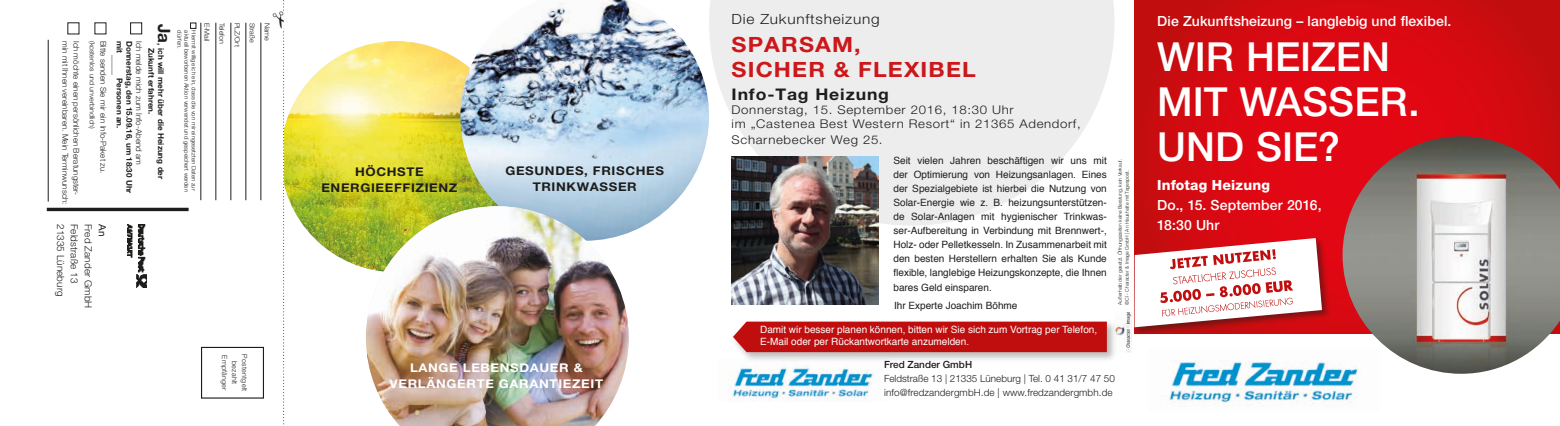
<style>
.page{position:relative;width:1560px;height:426px;background:#fff}
.page>*{position:absolute;margin:0;border:0;box-sizing:border-box;transform-origin:0 0}
.t1{font:500 40px/45px "Helvetica Neue LT Pro";color:#fff}
.t2{font:700 21px/25px "Helvetica Neue LT Pro";letter-spacing:.05em;color:#cd171a;scale:1.1 1}
.t3{font:700 17px "Helvetica Neue LT Pro";color:#1d1d1b}
.t4{font:700 16px "Helvetica Neue LT Pro";letter-spacing:.05em;color:#1d1d1b;scale:1.1 1}
.t5{font:500 14px/20px "Helvetica Neue LT Pro";letter-spacing:.01em;color:#fff}
.t6{font:300 14px "Helvetica Neue LT Pro";letter-spacing:.05em;color:#1d1d1b;scale:1.1 1}
.t7{font:800 14px "Helvetica Neue LT Pro";letter-spacing:.015em;color:#fff}
.t8{font:300 12px/14.4px "Helvetica Neue LT Pro";letter-spacing:.05em;color:#1d1d1b;scale:1.1 1}
.t9{font:700 12px/16px "Helvetica Neue LT Pro";letter-spacing:.05em;color:#1d1d1b;text-align:center;scale:1.1 1}
.t10{font:700 12px/16px "Helvetica Neue LT Pro";letter-spacing:.05em;color:#fff;text-align:center;scale:1.1 1}
.t11{font:10px/14px "Helvetica";color:#1d1d1b;text-align:justify}
.t12{font:10px/12px "Helvetica";color:#fff}
.t13{font:10px "Arial";color:#1d1d1b}
.t14{font:300 9.9px/13.9px "Helvetica Neue LT Pro";letter-spacing:.01em;color:#1d1d1b}
.t15{font:500 9.9px "Helvetica Neue LT Pro";color:#1d1d1b}
.t16{font:300 8px "Helvetica Neue LT Pro";color:#1d1d1b}
.t17{font:700 8px "Helvetica Neue LT Pro";color:#1d1d1b}
.t18{font:300 7px "Helvetica Neue LT Pro";color:#1d1d1b}
.t19{font:300 7px/10px "Helvetica Neue LT Pro";letter-spacing:.04em;color:#1d1d1b;text-align:center}
.t20{font:300 6px "Helvetica Neue LT Pro";color:#1d1d1b}
.t21{font:300 5px/7px "Helvetica Neue LT Pro";color:#1d1d1b}
.s1{font-size:8px}
</style>
<div class="page">
<svg style="left:709px;top:0;width:405px;height:225px;fill:#ededed"></svg>
<svg style="left:1134px;top:0;width:425px;height:333px;background:#d50911"></svg>
<img style="left:281px;top:41px;width:230px;height:231px;border-radius:115px">
<img style="left:460px;top:0;width:249px;height:233px">
<img style="left:366px;top:206px;width:262px;height:219px">
<img style="left:1342px;top:136px;width:217px;height:237px">
<div style="left:0;top:0;width:283px;height:425px;background:#fff"></div>
<svg style="left:283px;top:0;width:1px;height:425px"></svg>
<img style="left:273px;top:12px;width:10px;height:16px">
<div style="left:201px;top:346px;width:63px;height:52px;border:1px solid #1d1d1b"></div>
<svg style="left:47px;top:207px;width:142px;height:4px"></svg>
<img style="left:127px;top:224px;width:20px;height:63px">
<hr style="left:261px;top:23px;width:1px;height:177px;background:#1d1d1b">
<hr style="left:246px;top:23px;width:1px;height:177px;background:#1d1d1b">
<hr style="left:231px;top:23px;width:1px;height:177px;background:#1d1d1b">
<hr style="left:216px;top:23px;width:1px;height:177px;background:#1d1d1b">
<hr style="left:201px;top:23px;width:1px;height:177px;background:#1d1d1b">
<svg style="left:190px;top:23px;width:6px;height:5px"></svg>
<div style="left:1132px;top:236px;width:198px;height:100px;background:#1d1d1b;opacity:.5"></div>
<svg style="left:1134px;top:238px;width:187px;height:89px"></svg>
<img style="left:1116px;top:312px;width:15px;height:39px">
<img style="left:731px;top:156px;width:147px;height:148px">
<hr style="left:48px;top:40px;width:1px;height:161px;background:#1d1d1b">
<img style="left:1168px;top:348px;width:210px;height:59px">
<img style="left:729px;top:365px;width:150px;height:36px">
<div style="left:130px;top:23px;width:12px;height:11px;border:1px solid #1d1d1b"></div>
<div style="left:731px;top:319px;width:385px;height:43px;background:#1d1d1b;opacity:.3"></div>
<div style="left:733px;top:321px;width:373px;height:30px;background:#c00e0e"></div>
<h3 class="t3" style="left:175px;top:24px;width:23px;rotate:90deg">Ja<span class="s1">,</span></h3>
<p class="t20" style="left:183px;top:30px;width:20px;rotate:90deg">dürfen.</p>
<p class="t20" style="left:190px;top:30px;width:163px;rotate:90deg">aktuell beworbenen Aktion verwendet und gespeichert werden</p>
<p class="t20" style="left:197px;top:30px;width:161px;rotate:90deg">Hiermit willige ich ein, dass die von mir eingesetzten Daten zur</p>
<p class="t16" style="left:81px;top:41px;width:156px;rotate:90deg">Ich möchte einen persönlichen Beratungster-</p>
<p class="t18" style="left:97px;top:41px;width:89px;rotate:90deg">(kostenlos und unverbindlich)</p>
<p class="t16" style="left:108px;top:41px;width:134px;rotate:90deg">Bitte senden Sie mir ein Info-Paket zu.</p>
<p class="t17" style="left:125px;top:41px;width:14px;rotate:90deg">mit</p>
<p class="t17" style="left:134px;top:41px;width:154px;rotate:90deg">Donnerstag, den 15.09.16, um 18:30 Uhr</p>
<p class="t16" style="left:144px;top:41px;width:125px;rotate:90deg">Ich melde mich zum Info-Abend am</p>
<p class="t16" style="left:70px;top:41px;width:165px;rotate:90deg">min mit Ihnen vereinbaren. Mein Terminwunsch:</p>
<p class="t17" style="left:156px;top:48px;width:68px;rotate:90deg">Zukunft erfahren.</p>
<p class="t17" style="left:166px;top:48px;width:133px;rotate:90deg">ich will mehr über die Heizung der</p>
<p class="t17" style="left:121px;top:55px;width:21px;rotate:90deg">_____</p>
<p class="t17" style="left:125px;top:78px;width:52px;rotate:90deg">Personen an.</p>
<p class="t14" style="left:68px;top:223px;width:74px;rotate:90deg">21335 Lüneburg</p>
<p class="t14" style="left:82px;top:223px;width:61px;rotate:90deg">Feldstraße 13</p>
<p class="t14" style="left:95px;top:223px;width:86px;rotate:90deg">Fred Zander GmbH</p>
<p class="t13" style="left:109px;top:223px;width:14px;rotate:90deg">An</p>
<p class="t18" style="left:211px;top:23px;width:20px;rotate:90deg">E-Mail</p>
<p class="t18" style="left:226px;top:23px;width:23px;rotate:90deg">Telefon</p>
<p class="t18" style="left:241px;top:23px;width:25px;rotate:90deg">PLZ/Ort</p>
<p class="t18" style="left:256px;top:23px;width:21px;rotate:90deg">Straße</p>
<p class="t18" style="left:271px;top:23px;width:20px;rotate:90deg">Name</p>
<p class="t19" style="left:250px;top:354px;width:38px;rotate:90deg">Postentgelt bezahlt<br>Empfänger</p>
<p class="t9" style="left:321px;top:163px;width:125px">HÖCHSTE<br>ENERGIEEFFIZIENZ</p>
<p class="t9" style="left:505px;top:162px;width:146px">GESUNDES, FRISCHES<br>TRINKWASSER</p>
<p class="t10" style="left:389px;top:359px;width:195px">LANGE LEBENSDAUER &amp;<br>VERLÄNGERTE GARANTIEZEIT</p>
<h3 class="t6" style="left:731px;top:11px;width:136px">Die Zukunftsheizung</h3>
<h2 class="t2" style="left:731px;top:31px;width:223px">SPARSAM,<br>SICHER &amp; FLEXIBEL</h2>
<h3 class="t4" style="left:731px;top:84px;width:145px">Info-Tag Heizung</h3>
<p class="t8" style="left:731px;top:102px;width:319px">Donnerstag, 15. September 2016, 18:30 Uhr<br>im „Castenea Best Western Resort“ in 21365 Adendorf,</p>
<p class="t8" style="left:731px;top:132px;width:139px">Scharnebecker Weg 25.</p>
<p class="t11" style="left:893px;top:154px;width:215px">Seit vielen Jahren beschäftigen wir uns mit der Optimierung von Heizungsanlagen. Eines der Spezialgebiete ist hierbei die Nutzung von Solar-Energie wie z. B. heizungsunterstützen&shy;de Solar-Anlagen mit hygienischer Trinkwas&shy;ser-Aufbereitung in Verbindung mit Brennwert-, Holz- oder Pelletkesseln. In Zusammenarbeit mit den besten Herstellern erhalten Sie als Kunde flexible, langlebige Heizungskonzepte, die Ihnen bares Geld einsparen.</p>
<p class="t11" style="left:893px;top:298px;width:125px">Ihr Experte Joachim Böhme</p>
<p class="t12" style="left:760px;top:323px;width:338px">Damit wir besser planen können, bitten wir Sie sich zum Vortrag per Telefon,<br>E-Mail oder per Rückantwortkarte anzumelden.</p>
<p class="t21" style="left:1116px;top:304px;width:147px;rotate:-90deg">Außerhalb der gesetzl. Öffnungszeiten keine Beratung, kein Verkauf. ©CI - Character &amp; Image GmbH | An Haushalte mit Tagespost.</p>
<p class="t15" style="left:884px;top:358px;width:90px">Fred Zander GmbH</p>
<p class="t14" style="left:884px;top:370px;width:232px">Feldstraße 13 | 21335 Lüneburg | Tel. 0 41 31/7 47 50 info@fredzandergmbH.de | www.fredzandergmbh.de</p>
<h3 class="t5" style="left:1157px;top:10px;width:295px">Die Zukunftsheizung – langlebig und flexibel.</h3>
<h1 class="t1" style="left:1157px;top:34px;width:264px">WIR HEIZEN<br>MIT WASSER.<br>UND SIE?</h1>
<h3 class="t7" style="left:1157px;top:176px;width:114px">Infotag Heizung</h3>
<h3 class="t5" style="left:1157px;top:194px;width:166px">Do., 15. September 2016,<br>18:30 Uhr</h3>
</div>
